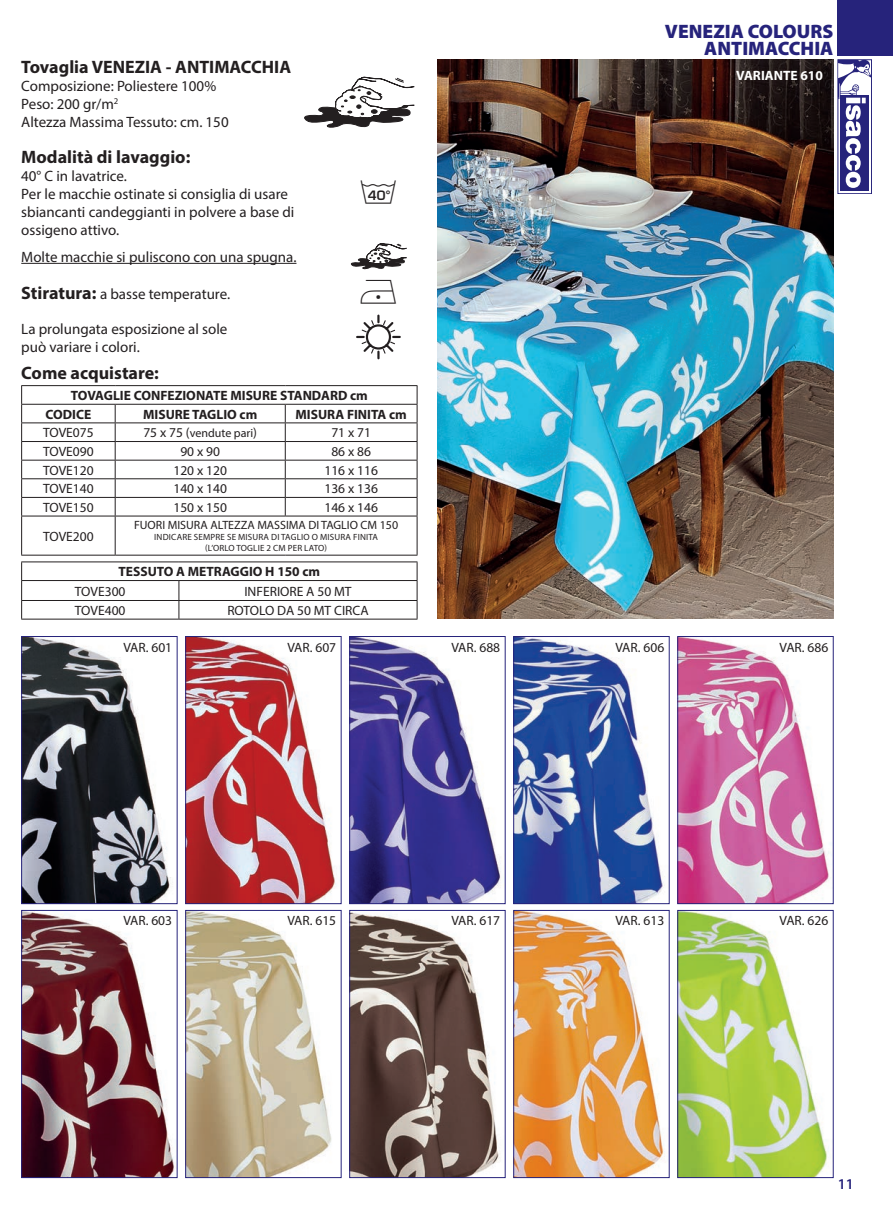
<style>
.page{position:relative;width:893px;height:1212px;background:#fff}
.page>*{position:absolute;margin:0;border:0;box-sizing:border-box;transform-origin:0 0}
.t1{font:900 19.5px/17.1px "Myriad Pro";color:#26237b;text-align:right}
.t2{font:700 18px "Myriad Pro";color:#231f20}
.t3{font:15px/18px "Myriad Pro";color:#231f20}
.t4{font:600 15px "Myriad Pro";color:#26237b}
.t5{font:13.5px "Myriad Pro";color:#231f20}
.t6{font:700 13.5px/18.6px "Myriad Pro";color:#231f20}
.t7{font:700 13.5px "Myriad Pro";color:#fff}
.t8{font:12px "Myriad Pro";color:#231f20}
.t9{font:9px/10.8px "Myriad Pro";letter-spacing:.02em;color:#231f20;text-align:center}
.s1{font-weight:700;font-size:18px}
.s2{font-size:13.5px}
</style>
<div class="page">
<img style="left:438px;top:60px;width:395px;height:559px">
<img style="left:515px;top:638px;width:150px;height:264px">
<div style="left:513px;top:636px;width:157px;height:268px;border:1px solid #26237b"></div>
<img style="left:23px;top:638px;width:148px;height:264px">
<div style="left:21px;top:636px;width:157px;height:268px;border:1px solid #26237b"></div>
<img style="left:187px;top:638px;width:149px;height:264px">
<div style="left:185px;top:636px;width:157px;height:268px;border:1px solid #26237b"></div>
<img style="left:351px;top:638px;width:150px;height:264px">
<div style="left:349px;top:636px;width:157px;height:268px;border:1px solid #26237b"></div>
<img style="left:679px;top:912px;width:150px;height:264px">
<div style="left:677px;top:910px;width:157px;height:268px;border:1px solid #26237b"></div>
<img style="left:515px;top:912px;width:150px;height:264px">
<div style="left:513px;top:910px;width:157px;height:268px;border:1px solid #26237b"></div>
<img style="left:679px;top:638px;width:150px;height:264px">
<div style="left:677px;top:636px;width:157px;height:268px;border:1px solid #26237b"></div>
<img style="left:23px;top:912px;width:152px;height:264px">
<div style="left:21px;top:910px;width:157px;height:268px;border:1px solid #26237b"></div>
<img style="left:187px;top:912px;width:145px;height:264px">
<div style="left:185px;top:910px;width:157px;height:268px;border:1px solid #26237b"></div>
<img style="left:351px;top:912px;width:149px;height:264px">
<div style="left:349px;top:910px;width:157px;height:268px;border:1px solid #26237b"></div>
<div style="left:838px;top:0;width:55px;height:55px;background:#26237b"></div>
<div style="left:838px;top:60px;width:34px;height:134px;border:1px solid #26237b"></div>
<div style="left:841px;top:95px;width:28px;height:95px;background:#26237b"></div>
<svg style="left:838px;top:60px;width:33px;height:128px"></svg>
<svg style="left:304px;top:77px;width:110px;height:51px"></svg>
<hr style="left:21px;top:263px;width:275px;height:1px;background:#231f20">
<svg style="left:350px;top:244px;width:56px;height:25px"></svg>
<svg style="left:356px;top:314px;width:45px;height:46px"></svg>
<hr style="left:21px;top:385px;width:94px;height:1px;background:#231f20">
<hr style="left:115px;top:385px;width:170px;height:1px;background:#231f20">
<hr style="left:285px;top:385px;width:132px;height:1px;background:#231f20">
<hr style="left:21px;top:404px;width:94px;height:1px;background:#231f20">
<hr style="left:115px;top:404px;width:170px;height:1px;background:#231f20">
<hr style="left:285px;top:404px;width:132px;height:1px;background:#231f20">
<hr style="left:21px;top:422px;width:94px;height:1px;background:#231f20">
<hr style="left:115px;top:422px;width:170px;height:1px;background:#231f20">
<hr style="left:285px;top:422px;width:132px;height:1px;background:#231f20">
<hr style="left:21px;top:441px;width:94px;height:1px;background:#231f20">
<hr style="left:115px;top:441px;width:170px;height:1px;background:#231f20">
<hr style="left:285px;top:441px;width:132px;height:1px;background:#231f20">
<hr style="left:21px;top:460px;width:94px;height:1px;background:#231f20">
<hr style="left:115px;top:460px;width:170px;height:1px;background:#231f20">
<hr style="left:285px;top:460px;width:132px;height:1px;background:#231f20">
<hr style="left:21px;top:478px;width:94px;height:1px;background:#231f20">
<hr style="left:115px;top:478px;width:170px;height:1px;background:#231f20">
<hr style="left:285px;top:478px;width:132px;height:1px;background:#231f20">
<hr style="left:21px;top:497px;width:94px;height:1px;background:#231f20">
<svg style="left:21px;top:386px;width:1px;height:130px"></svg>
<hr style="left:115px;top:497px;width:170px;height:1px;background:#231f20">
<svg style="left:115px;top:405px;width:1px;height:111px"></svg>
<hr style="left:285px;top:497px;width:132px;height:1px;background:#231f20">
<svg style="left:285px;top:405px;width:1px;height:111px"></svg>
<svg style="left:417px;top:386px;width:1px;height:130px"></svg>
<hr style="left:21px;top:516px;width:94px;height:1px;background:#231f20">
<hr style="left:21px;top:516px;width:1px;height:39px;background:#231f20">
<hr style="left:115px;top:516px;width:170px;height:1px;background:#231f20">
<hr style="left:115px;top:516px;width:1px;height:39px;background:#231f20">
<hr style="left:285px;top:516px;width:132px;height:1px;background:#231f20">
<hr style="left:417px;top:516px;width:1px;height:39px;background:#231f20">
<hr style="left:21px;top:555px;width:94px;height:1px;background:#231f20">
<hr style="left:115px;top:555px;width:170px;height:1px;background:#231f20">
<hr style="left:285px;top:555px;width:132px;height:1px;background:#231f20">
<hr style="left:21px;top:561px;width:158px;height:1px;background:#231f20">
<hr style="left:179px;top:561px;width:238px;height:1px;background:#231f20">
<hr style="left:21px;top:580px;width:158px;height:1px;background:#231f20">
<hr style="left:179px;top:580px;width:238px;height:1px;background:#231f20">
<hr style="left:21px;top:600px;width:158px;height:1px;background:#231f20">
<svg style="left:21px;top:562px;width:1px;height:57px"></svg>
<hr style="left:179px;top:600px;width:238px;height:1px;background:#231f20">
<svg style="left:179px;top:581px;width:1px;height:38px"></svg>
<svg style="left:417px;top:562px;width:1px;height:57px"></svg>
<hr style="left:21px;top:619px;width:158px;height:1px;background:#231f20">
<hr style="left:179px;top:619px;width:238px;height:1px;background:#231f20">
<p class="t2" style="left:21px;top:55px;width:271px">Tovaglia VENEZIA - ANTIMACCHIA</p>
<p class="t3" style="left:21px;top:77px;width:209px">Composizione: Poliestere 100%<br>Peso: 200 gr/m<sup>2<br></sup>Altezza Massima Tessuto: cm. 150</p>
<p class="t2" style="left:21px;top:145px;width:171px">Modalità di lavaggio:</p>
<p class="t3" style="left:21px;top:167px;width:275px">40° C in lavatrice.<br>Per le macchie ostinate si consiglia di usare sbiancanti candeggianti in polvere a base di ossigeno attivo.</p>
<p class="t3" style="left:21px;top:248px;width:277px">Molte macchie si puliscono con una spugna.</p>
<p class="t3" style="left:21px;top:284px;width:210px"><span class="s1">Stiratura:</span> a basse temperature.</p>
<p class="t3" style="left:21px;top:319px;width:208px">La prolungata esposizione al sole può variare i colori.</p>
<p class="t2" style="left:21px;top:361px;width:139px">Come acquistare:</p>
<p class="t6" style="left:46px;top:386px;width:324px;text-indent:25px">TOVAGLIE CONFEZIONATE MISURE STANDARD cm<br>CODICE</p>
<p class="t6" style="left:143px;top:404px;width:116px">MISURE TAGLIO cm</p>
<p class="t6" style="left:296px;top:404px;width:113px">MISURA FINITA cm</p>
<p class="t5" style="left:43px;top:424px;width:52px">TOVE075</p>
<p class="t8" style="left:143px;top:426px;width:115px"><span class="s2">75 x 75 (</span>vendute pari<span class="s2">)</span></p>
<p class="t5" style="left:331px;top:424px;width:41px">71 x 71</p>
<p class="t5" style="left:43px;top:443px;width:52px">TOVE090</p>
<p class="t5" style="left:180px;top:443px;width:41px">90 x 90</p>
<p class="t5" style="left:331px;top:443px;width:41px">86 x 86</p>
<p class="t5" style="left:43px;top:462px;width:52px">TOVE120</p>
<p class="t5" style="left:173px;top:462px;width:55px">120 x 120</p>
<p class="t5" style="left:324px;top:462px;width:55px">116 x 116</p>
<p class="t5" style="left:43px;top:480px;width:52px">TOVE140</p>
<p class="t5" style="left:173px;top:480px;width:55px">140 x 140</p>
<p class="t5" style="left:324px;top:480px;width:55px">136 x 136</p>
<p class="t5" style="left:43px;top:499px;width:52px">TOVE150</p>
<p class="t5" style="left:173px;top:499px;width:55px">150 x 150</p>
<p class="t5" style="left:324px;top:499px;width:55px">146 x 146</p>
<p class="t5" style="left:43px;top:528px;width:52px">TOVE200</p>
<p class="t8" style="left:134px;top:518px;width:266px">FUORI MISURA ALTEZZA MASSIMA DI TAGLIO CM 150</p>
<p class="t9" style="left:154px;top:531px;width:225px">INDICARE SEMPRE SE MISURA DI TAGLIO O MISURA FINITA (L’ORLO TOGLIE 2 CM PER LATO)</p>
<p class="t6" style="left:118px;top:562px;width:203px">TESSUTO A METRAGGIO H 150 cm</p>
<p class="t5" style="left:75px;top:583px;width:52px">TOVE300</p>
<p class="t5" style="left:244px;top:583px;width:109px">INFERIORE A 50 MT</p>
<p class="t5" style="left:75px;top:602px;width:52px">TOVE400</p>
<p class="t5" style="left:227px;top:602px;width:143px">ROTOLO DA 50 MT CIRCA</p>
<h1 class="t1" style="left:665px;top:23px;width:170px">VENEZIA COLOURS<br>ANTIMACCHIA</h1>
<p class="t7" style="left:736px;top:67px;width:88px">VARIANTE 610</p>
<p class="t5" style="left:123px;top:639px;width:50px">VAR. 601</p>
<p class="t5" style="left:287px;top:639px;width:50px">VAR. 607</p>
<p class="t5" style="left:451px;top:639px;width:50px">VAR. 688</p>
<p class="t5" style="left:615px;top:639px;width:50px">VAR. 606</p>
<p class="t5" style="left:780px;top:639px;width:50px">VAR. 686</p>
<p class="t5" style="left:123px;top:913px;width:50px">VAR. 603</p>
<p class="t5" style="left:287px;top:913px;width:50px">VAR. 615</p>
<p class="t5" style="left:451px;top:913px;width:50px">VAR. 617</p>
<p class="t5" style="left:615px;top:913px;width:50px">VAR. 613</p>
<p class="t5" style="left:780px;top:913px;width:50px">VAR. 626</p>
<p class="t4" style="left:838px;top:1174px;width:18px">11</p>
</div>
